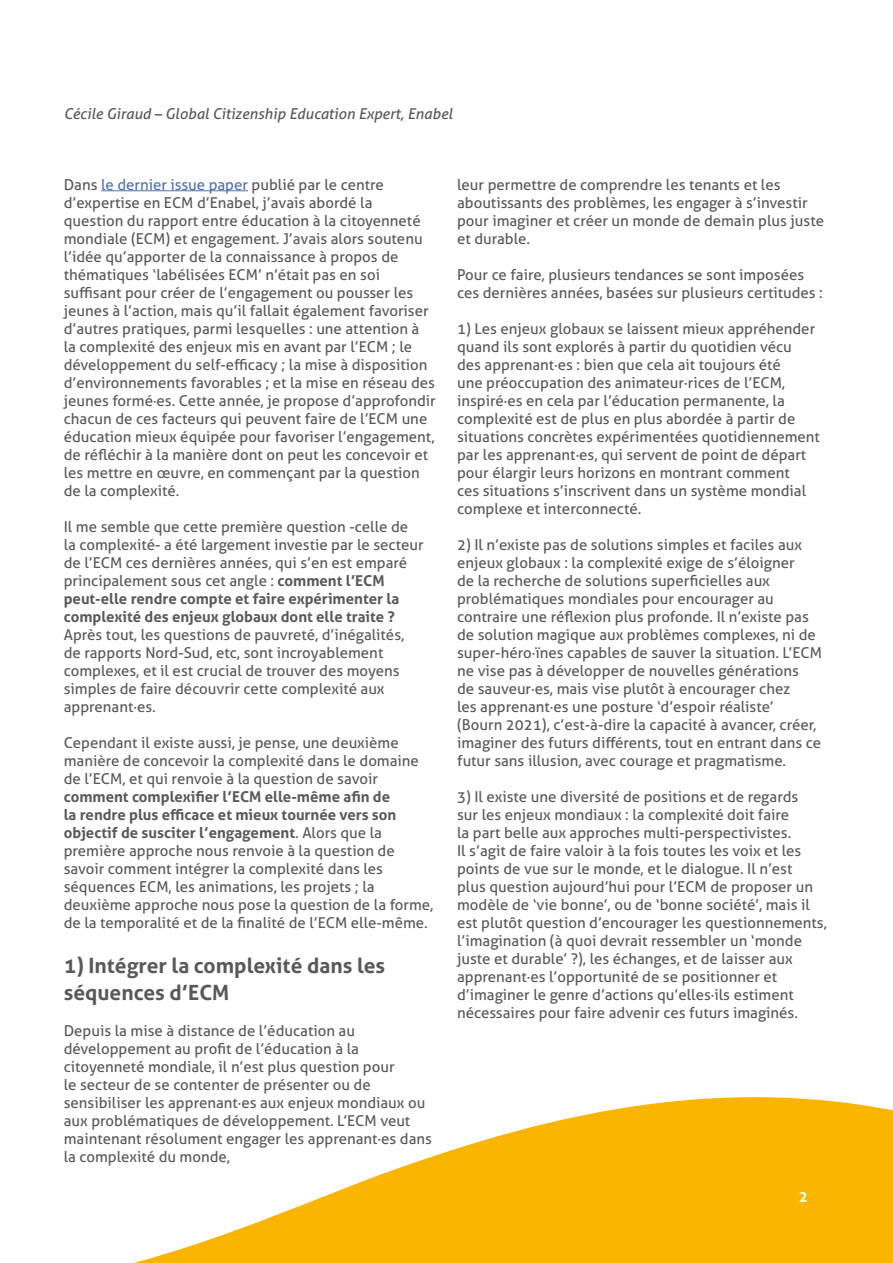
<style>
.page{position:relative;width:893px;height:1263px;background:#fff}
.page>*{position:absolute;margin:0;border:0;box-sizing:border-box;transform-origin:0 0}
.t1{font:700 21px/27px "Aller";color:#58595b}
.t2{font:15px/18px "Aller";color:#58595b}
.t3{font:italic 15px "Aller";color:#58595b}
.t4{font:700 15px "Aller";color:#fff}
.s1{color:#4f73ad}
.s2{font-weight:700}
</style>
<div class="page">
<svg style="left:133px;top:1097px;width:760px;height:166px;fill:#f9b500"></svg>
<hr style="left:101px;top:190px;width:147px;height:1px;background:#4f73ad">
<p class="t3" style="left:64px;top:105px;width:390px">Cécile Giraud – Global Citizenship Education Expert, Enabel</p>
<p class="t2" style="left:64px;top:175px;width:374px">Dans <span class="s1">le dernier issue paper</span> publié par le centre d’expertise en ECM d’Enabel, j’avais abordé la<br>question du rapport entre éducation à la citoyenneté mondiale (ECM) et engagement. J’avais alors soutenu l’idée qu’apporter de la connaissance à propos de thématiques ‘labélisées ECM’ n’était pas en soi suffisant pour créer de l’engagement ou pousser les jeunes à l’action, mais qu’il fallait également favoriser d’autres pratiques, parmi lesquelles : une attention à<br>la complexité des enjeux mis en avant par l’ECM ; le développement du self-efficacy ; la mise à disposition d’environnements favorables ; et la mise en réseau des jeunes formé·es. Cette année, je propose d’approfondir chacun de ces facteurs qui peuvent faire de l’ECM une éducation mieux équipée pour favoriser l’engagement, de réfléchir à la manière dont on peut les concevoir et les mettre en œuvre, en commençant par la question de la complexité.</p>
<p class="t2" style="left:64px;top:517px;width:361px">Il me semble que cette première question -celle de la complexité- a été largement investie par le secteur de l’ECM ces dernières années, qui s’en est emparé principalement sous cet angle : <span class="s2">comment l’ECM peut-elle rendre compte et faire expérimenter la complexité des enjeux globaux dont elle traite ?</span></p>
<p class="t2" style="left:64px;top:625px;width:342px">Après tout, les questions de pauvreté, d’inégalités, de rapports Nord-Sud, etc, sont incroyablement complexes, et il est crucial de trouver des moyens simples de faire découvrir cette complexité aux apprenant·es.</p>
<p class="t2" style="left:64px;top:733px;width:357px">Cependant il existe aussi, je pense, une deuxième manière de concevoir la complexité dans le domaine de l’ECM, et qui renvoie à la question de savoir</p>
<p class="t2" style="left:64px;top:787px;width:371px"><span class="s2">comment complexifier l’ECM elle-même afin de<br>la rendre plus efficace et mieux tournée vers son objectif de susciter l’engagement</span>. Alors que la première approche nous renvoie à la question de savoir comment intégrer la complexité dans les séquences ECM, les animations, les projets ; la deuxième approche nous pose la question de la forme, de la temporalité et de la finalité de l’ECM elle-même.</p>
<h1 class="t1" style="left:64px;top:952px;width:323px">1) Intégrer la complexité dans les séquences d’ECM</h1>
<p class="t2" style="left:64px;top:1021px;width:370px">Depuis la mise à distance de l’éducation au développement au profit de l’éducation à la citoyenneté mondiale, il n’est plus question pour<br>le secteur de se contenter de présenter ou de sensibiliser les apprenant·es aux enjeux mondiaux ou aux problématiques de développement. L’ECM veut maintenant résolument engager les apprenant·es dans la complexité du monde,</p>
<p class="t2" style="left:457px;top:175px;width:368px">leur permettre de comprendre les tenants et les aboutissants des problèmes, les engager à s’investir pour imaginer et créer un monde de demain plus juste et durable.</p>
<p class="t2" style="left:457px;top:265px;width:367px">Pour ce faire, plusieurs tendances se sont imposées ces dernières années, basées sur plusieurs certitudes :</p>
<p class="t2" style="left:457px;top:319px;width:364px">1) Les enjeux globaux se laissent mieux appréhender quand ils sont explorés à partir du quotidien vécu<br>des apprenant·es : bien que cela ait toujours été<br>une préoccupation des animateur·rices de l’ECM, inspiré·es en cela par l’éducation permanente, la complexité est de plus en plus abordée à partir de situations concrètes expérimentées quotidiennement par les apprenant·es, qui servent de point de départ pour élargir leurs horizons en montrant comment<br>ces situations s’inscrivent dans un système mondial complexe et interconnecté.</p>
<p class="t2" style="left:457px;top:535px;width:366px">2) Il n’existe pas de solutions simples et faciles aux enjeux globaux : la complexité exige de s’éloigner<br>de la recherche de solutions superficielles aux problématiques mondiales pour encourager au contraire une réflexion plus profonde. Il n’existe pas de solution magique aux problèmes complexes, ni de super-héro·ïnes capables de sauver la situation. L’ECM ne vise pas à développer de nouvelles générations<br>de sauveur·es, mais vise plutôt à encourager chez<br>les apprenant·es une posture ‘d’espoir réaliste’ (Bourn 2021), c’est-à-dire la capacité à avancer, créer, imaginer des futurs différents, tout en entrant dans ce futur sans illusion, avec courage et pragmatisme.</p>
<p class="t2" style="left:457px;top:787px;width:371px">3) Il existe une diversité de positions et de regards<br>sur les enjeux mondiaux : la complexité doit faire<br>la part belle aux approches multi-perspectivistes.<br>Il s’agit de faire valoir à la fois toutes les voix et les points de vue sur le monde, et le dialogue. Il n’est<br>plus question aujourd’hui pour l’ECM de proposer un modèle de ‘vie bonne’, ou de ‘bonne société’, mais il est plutôt question d’encourager les questionnements, l’imagination (à quoi devrait ressembler un ‘monde juste et durable’ ?), les échanges, et de laisser aux apprenant·es l’opportunité de se positionner et d’imaginer le genre d’actions qu’elles·ils estiment nécessaires pour faire advenir ces futurs imaginés.</p>
<p class="t4" style="left:799px;top:1187px;width:10px">2</p>
</div>
